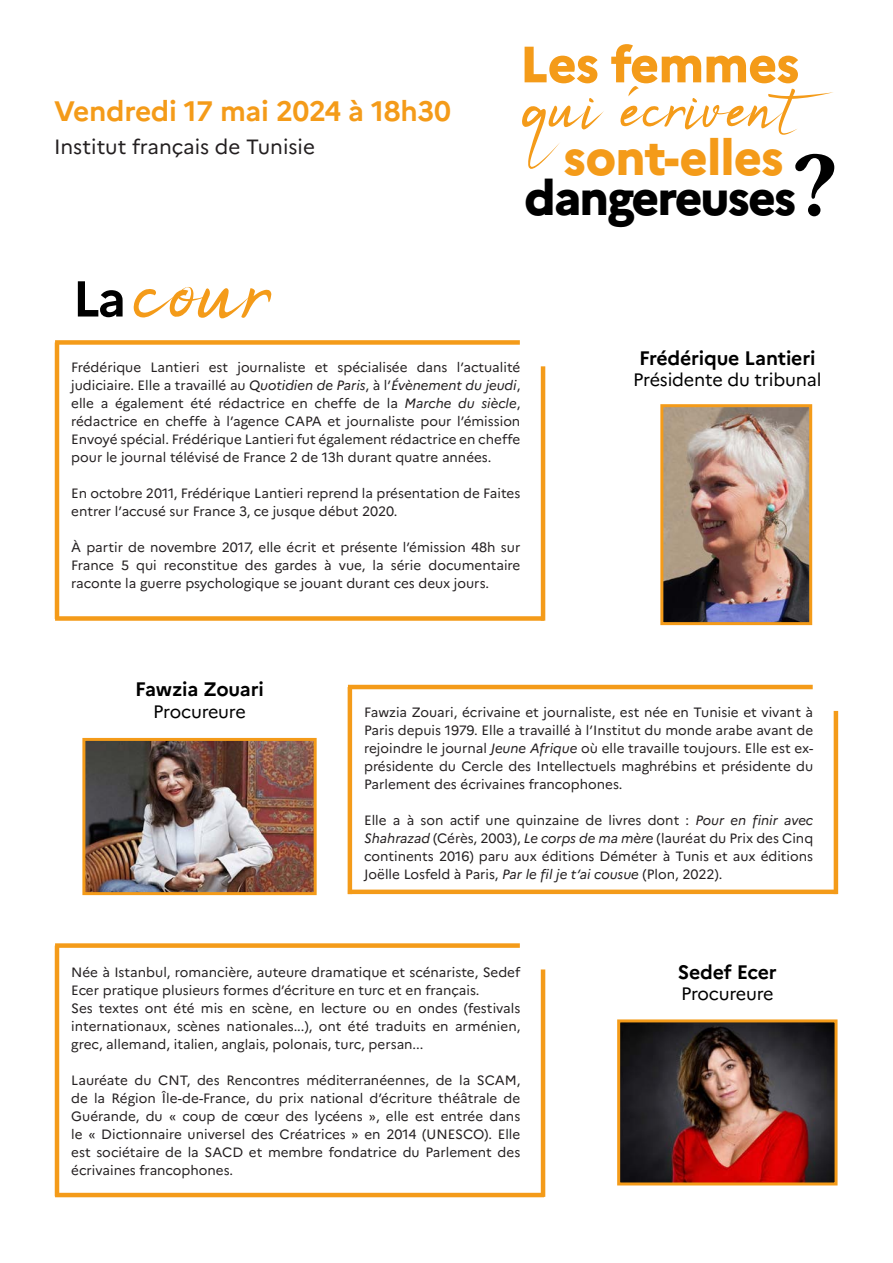
<style>
.page{position:relative;width:893px;height:1263px;background:#fff}
.page>*{position:absolute;margin:0;border:0;box-sizing:border-box;transform-origin:0 0}
.t1{font:141.6px "Apalu";color:#f49b19}
.t2{font:100.95px "Apalu";color:#f49b19}
.t3{font:800 85.2px "MADE Awelier PERSONALUSE";color:#000}
.t4{font:800 51px "Marianne";letter-spacing:-.02em;color:#f49b19}
.t5{font:700 50.25px "Marianne";color:#000}
.t6{font:800 49.5px "Marianne";letter-spacing:-.02em;color:#f49b19}
.t7{font:800 48.45px "Marianne";letter-spacing:-.045em;color:#000}
.t8{font:700 28.2px "Marianne";letter-spacing:-.01em;color:#f49b19}
.t9{font:20.7px "Marianne";color:#231f20}
.t10{font:700 19.5px "Marianne";letter-spacing:-.01em;color:#000}
.t11{font:18px "Marianne";letter-spacing:-.01em;color:#000}
.t12{font:13.5px/18px "Marianne";color:#231f20;text-align:justify}
.s1{font-style:italic}
</style>
<div class="page">
<div style="left:55px;top:340px;width:465px;height:5px;background:#f49b19"></div>
<div style="left:55px;top:616px;width:489px;height:5px;background:#f49b19"></div>
<hr style="left:55px;top:342px;width:4px;height:277px;background:#f49b19">
<hr style="left:541px;top:366px;width:4px;height:255px;background:#f49b19">
<img style="left:664px;top:408px;width:144px;height:213px">
<div style="left:660px;top:404px;width:152px;height:221px;border:3px solid #f49b19"></div>
<hr style="left:348px;top:685px;width:465px;height:4px;background:#f49b19">
<div style="left:348px;top:889px;width:489px;height:5px;background:#f49b19"></div>
<hr style="left:348px;top:687px;width:4px;height:207px;background:#f49b19">
<hr style="left:834px;top:711px;width:4px;height:183px;background:#f49b19">
<img style="left:86px;top:742px;width:227px;height:149px">
<div style="left:82px;top:738px;width:235px;height:157px;border:3px solid #f49b19"></div>
<div style="left:55px;top:943px;width:465px;height:5px;background:#f49b19"></div>
<hr style="left:55px;top:1193px;width:489px;height:4px;background:#f49b19">
<hr style="left:55px;top:945px;width:4px;height:251px;background:#f49b19">
<hr style="left:541px;top:969px;width:4px;height:228px;background:#f49b19">
<img style="left:621px;top:1023px;width:212px;height:158px">
<div style="left:617px;top:1019px;width:220px;height:166px;border:3px solid #f49b19"></div>
<p class="t8" style="left:54px;top:89px;width:398px">Vendredi 17 mai 2024 à 18h30</p>
<p class="t9" style="left:54px;top:131px;width:262px">Institut français de Tunisie</p>
<p class="t5" style="left:73px;top:260px;width:55px">La</p>
<p class="t1" style="left:136px;top:203px;width:140px">cour</p>
<p class="t4" style="left:520px;top:25px;width:282px">Les femmes</p>
<p class="t2" style="left:525px;top:45px;width:276px">qui écrivent</p>
<p class="t6" style="left:563px;top:119px;width:222px">sont-elles</p>
<p class="t7" style="left:524px;top:160px;width:274px">dangereuses</p>
<p class="t3" style="left:793px;top:137px;width:46px">?</p>
<p class="t12" style="left:71px;top:357px;width:451px">Frédérique Lantieri est journaliste et spécialisée dans l’actualité judiciaire. Elle a travaillé au <span class="s1">Quotidien de Paris</span>, à l’<span class="s1">Évènement du jeudi</span>, elle a également été rédactrice en cheffe de la <span class="s1">Marche du siècle</span>, rédactrice en cheffe à l’agence CAPA et journaliste pour l’émission Envoyé spécial. Frédérique Lantieri fut également rédactrice en cheffe pour le journal télévisé de France 2 de 13h durant quatre années.</p>
<p class="t12" style="left:71px;top:483px;width:451px">En octobre 2011, Frédérique Lantieri reprend la présentation de Faites entrer l’accusé sur France 3, ce jusque début 2020.</p>
<p class="t12" style="left:71px;top:537px;width:451px">À partir de novembre 2017, elle écrit et présente l’émission 48h sur France 5 qui reconstitue des gardes à vue, la série documentaire raconte la guerre psychologique se jouant durant ces deux jours.</p>
<p class="t10" style="left:639px;top:343px;width:178px">Frédérique Lantieri</p>
<p class="t11" style="left:633px;top:366px;width:190px">Présidente du tribunal</p>
<p class="t10" style="left:135px;top:674px;width:130px">Fawzia Zouari</p>
<p class="t11" style="left:153px;top:697px;width:94px">Procureure</p>
<p class="t12" style="left:364px;top:702px;width:451px">Fawzia Zouari, écrivaine et journaliste, est née en Tunisie et vivant à Paris depuis 1979. Elle a travaillé à l’Institut du monde arabe avant de rejoindre le journal <span class="s1">Jeune Afrique</span> où elle travaille toujours. Elle est ex&shy;présidente du Cercle des Intellectuels maghrébins et présidente du Parlement des écrivaines francophones.</p>
<p class="t12" style="left:364px;top:810px;width:451px">Elle a à son actif une quinzaine de livres dont : <span class="s1">Pour en finir avec Shahrazad</span> (Cérès, 2003), <span class="s1">Le corps de ma mère</span> (lauréat du Prix des Cinq continents 2016) paru aux éditions Déméter à Tunis et aux éditions Joëlle Losfeld à Paris, <span class="s1">Par le fil je t’ai cousue</span> (Plon, 2022).</p>
<p class="t12" style="left:71px;top:962px;width:451px">Née à Istanbul, romancière, auteure dramatique et scénariste, Sedef<br>Ecer pratique plusieurs formes d’écriture en turc et en français.</p>
<p class="t12" style="left:71px;top:998px;width:451px">Ses textes ont été mis en scène, en lecture ou en ondes (festivals internationaux, scènes nationales...), ont été traduits en arménien, grec, allemand, italien, anglais, polonais, turc, persan...</p>
<p class="t12" style="left:71px;top:1070px;width:451px">Lauréate du CNT, des Rencontres méditerranéennes, de la SCAM, de la Région Île-de-France, du prix national d’écriture théâtrale de Guérande, du « coup de cœur des lycéens », elle est entrée dans le « Dictionnaire universel des Créatrices » en 2014 (UNESCO). Elle est sociétaire de la SACD et membre fondatrice du Parlement des écrivaines francophones.</p>
<p class="t10" style="left:678px;top:956px;width:100px">Sedef Ecer</p>
<p class="t11" style="left:681px;top:980px;width:94px">Procureure</p>
</div>
